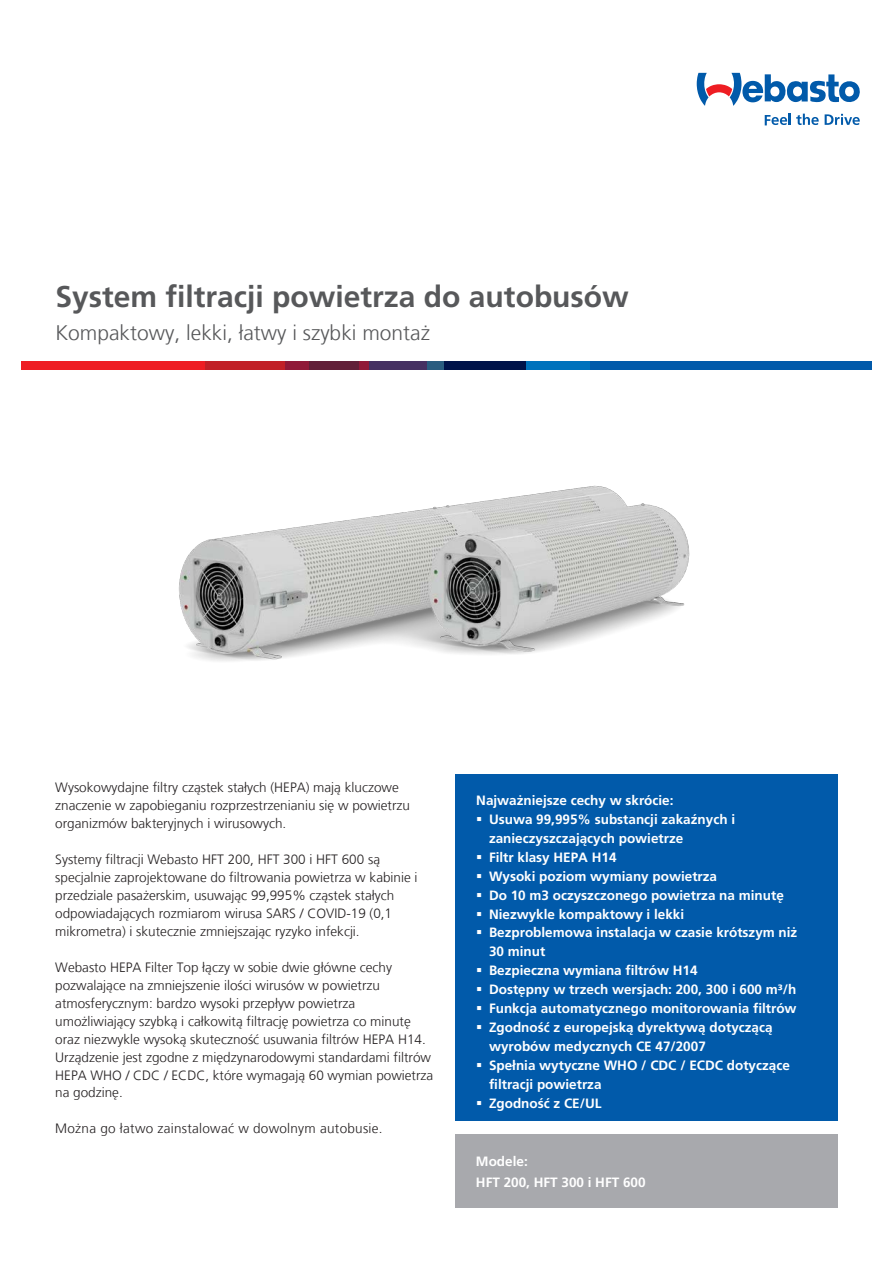
<style>
.page{position:relative;width:893px;height:1263px;background:#fff}
.page>*{position:absolute;margin:0;border:0;box-sizing:border-box;transform-origin:0 0}
.t1{font:700 30px "Frutiger LT Com";color:#57585a}
.t2{font:300 21px "Frutiger LT Com";color:#57585a}
.Copy{font:300 13.5px/18px "Frutiger LT Com";color:#231f20}
.t3{font:700 13.5px/18.9px "Frutiger LT Com";color:#fff}
.Copy-2{font:300 13.5px "Frutiger LT Com";letter-spacing:.02em;color:#231f20}
</style>
<div class="page">
<svg style="left:765px;top:114px;width:54px;height:11px"></svg>
<svg style="left:825px;top:114px;width:35px;height:11px"></svg>
<svg style="left:697px;top:73px;width:163px;height:33px"></svg>
<div style="left:21px;top:361px;width:184px;height:9px;background:#ee1d23"></div>
<div style="left:205px;top:361px;width:80px;height:9px;background:#c12027"></div>
<div style="left:285px;top:361px;width:24px;height:9px;background:#901938"></div>
<div style="left:309px;top:361px;width:50px;height:9px;background:#611f38"></div>
<div style="left:359px;top:361px;width:10px;height:9px;background:#901938"></div>
<div style="left:369px;top:361px;width:57px;height:9px;background:#453162"></div>
<div style="left:426px;top:361px;width:18px;height:9px;background:#2a5d80"></div>
<div style="left:444px;top:361px;width:82px;height:9px;background:#00134a"></div>
<div style="left:526px;top:361px;width:64px;height:9px;background:#0072bc"></div>
<div style="left:590px;top:361px;width:282px;height:9px;background:#015aaa"></div>
<div style="left:455px;top:774px;width:383px;height:346px;background:#015aaa"></div>
<div style="left:455px;top:1134px;width:383px;height:74px;background:#a8a9ad"></div>
<img style="left:179px;top:485px;width:511px;height:176px">
<p class="t1" style="left:55px;top:279px;width:575px">System filtracji powietrza do autobusów</p>
<p class="t2" style="left:55px;top:321px;width:376px">Kompaktowy, lekki, łatwy i szybki montaż</p>
<p class="Copy" style="left:55px;top:778px;width:356px">Wysokowydajne filtry cząstek stałych (HEPA) mają kluczowe znaczenie w zapobieganiu rozprzestrzenianiu się w powietrzu organizmów bakteryjnych i wirusowych.</p>
<p class="Copy" style="left:55px;top:851px;width:364px">Systemy filtracji Webasto HFT 200, HFT 300 i HFT 600 są specjalnie zaprojektowane do filtrowania powietrza w kabinie i przedziale pasażerskim, usuwając 99,995% cząstek stałych odpowiadających rozmiarom wirusa SARS / COVID-19 (0,1 mikrometra) i skutecznie zmniejszając ryzyko infekcji.</p>
<p class="Copy" style="left:55px;top:958px;width:380px">Webasto HEPA Filter Top łączy w sobie dwie główne cechy pozwalające na zmniejszenie ilości wirusów w powietrzu atmosferycznym: bardzo wysoki przepływ powietrza umożliwiający szybką i całkowitą filtrację powietrza co minutę oraz niezwykle wysoką skuteczność usuwania filtrów HEPA H14.<br>Urządzenie jest zgodne z międzynarodowymi standardami filtrów HEPA WHO / CDC / ECDC, które wymagają 60 wymian powietrza na godzinę.</p>
<p class="Copy-2" style="left:55px;top:1121px;width:329px">Można go łatwo zainstalować w dowolnym autobusie.</p>
<p class="t3" style="left:476px;top:791px;width:199px">Najważniejsze cechy w skrócie:</p>
<p class="t3" style="left:489px;top:810px;width:310px">Usuwa 99,995% substancji zakaźnych i zanieczyszczających powietrze<br>Filtr klasy HEPA H14<br>Wysoki poziom wymiany powietrza<br>Do 10 m3 oczyszczonego powietrza na minutę Niezwykle kompaktowy i lekki<br>Bezproblemowa instalacja w czasie krótszym niż 30 minut<br>Bezpieczna wymiana filtrów H14<br>Dostępny w trzech wersjach: 200, 300 i 600 m³/h Funkcja automatycznego monitorowania filtrów Zgodność z europejską dyrektywą dotyczącą wyrobów medycznych CE 47/2007<br>Spełnia wytyczne WHO / CDC / ECDC dotyczące filtracji powietrza<br>Zgodność z CE/UL</p>
<p class="t3" style="left:476px;top:1150px;width:171px;line-height:21px">Modele:<br>HFT 200, HFT 300 i HFT 600</p>
</div>
